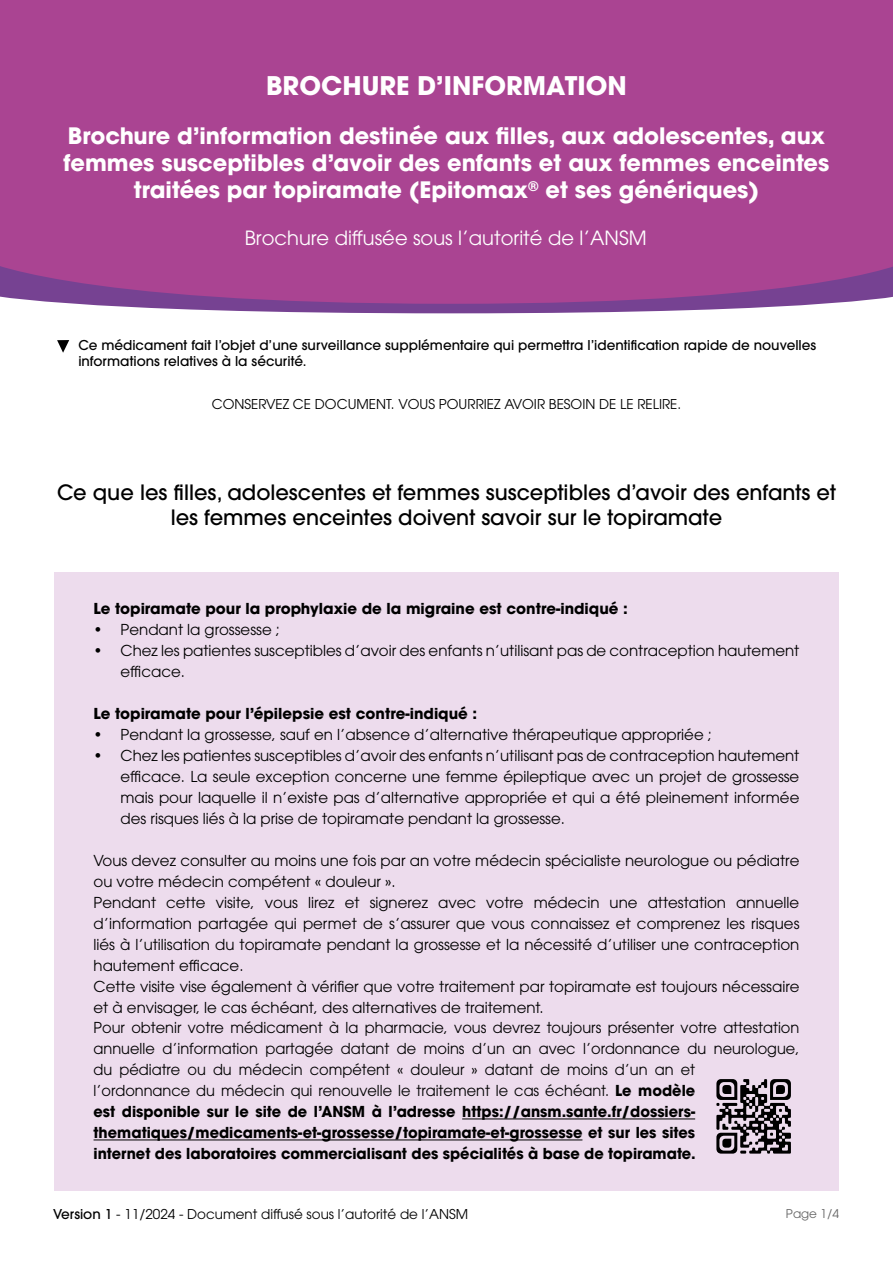
<style>
.page{position:relative;width:893px;height:1263px;background:#fff}
.page>*{position:absolute;margin:0;border:0;box-sizing:border-box;transform-origin:0 0}
.t1{font:700 25.5px "ITC Avant Garde Pro";color:#fff}
.t2{font:700 22.5px/27px "ITC Avant Garde Pro";color:#fff;text-align:center}
.t3{font:500 21px/25.2px "ITC Avant Garde Pro";color:#000;text-align:center}
.t4{font:19.5px "ITC Avant Garde Pro";color:#fff}
.t5{font:15px/21px "ITC Avant Garde Pro";color:#000}
.t6{font:700 15px "ITC Avant Garde Pro";color:#000}
.t7{font:500 13.5px/16.2px "ITC Avant Garde Pro";color:#000}
.t8{font:13.5px "ITC Avant Garde Pro";color:#000}
.t9{font:12px "ITC Avant Garde Pro";color:#646464}
.s1{font-weight:700}
.s2{font-weight:500}
</style>
<div class="page">
<svg style="left:80px;top:304px;width:738px;height:9px;fill:#764292"></svg>
<div style="left:0;top:0;width:893px;height:304px;background:#aa4492"></div>
<div style="left:55px;top:572px;width:784px;height:619px;background:#eddced"></div>
<hr style="left:462px;top:1118px;width:233px;height:1px;background:#000">
<hr style="left:94px;top:1139px;width:488px;height:1px;background:#000">
<svg style="left:57px;top:340px;width:12px;height:13px"></svg>
<svg style="left:716px;top:1079px;width:75px;height:74px"></svg>
<h1 class="t1" style="left:266px;top:69px;width:362px">BROCHURE D’INFORMATION</h1>
<h2 class="t2" style="left:64px;top:122px;width:767px">Brochure d’information destinée aux filles, aux adolescentes, aux femmes susceptibles d’avoir des enfants et aux femmes enceintes traitées par topiramate (Epitomax<sup>®</sup> et ses génériques)</h2>
<h3 class="t4" style="left:245px;top:226px;width:403px">Brochure diffusée sous l’autorité de l’ANSM</h3>
<p class="t7" style="left:78px;top:337px;width:739px">Ce médicament fait l’objet d’une surveillance supplémentaire qui permettra l’identification rapide de nouvelles informations relatives à la sécurité.</p>
<p class="t8" style="left:212px;top:396px;width:471px">CONSERVEZ CE DOCUMENT. VOUS POURRIEZ AVOIR BESOIN DE LE RELIRE.</p>
<h3 class="t3" style="left:57px;top:479px;width:780px">Ce que les filles, adolescentes et femmes susceptibles d’avoir des enfants et les femmes enceintes doivent savoir sur le topiramate</h3>
<p class="t6" style="left:94px;top:598px;width:536px">Le topiramate pour la prophylaxie de la migraine est contre-indiqué :</p>
<p class="t5" style="left:94px;top:618px;width:188px">• Pendant la grossesse ;</p>
<p class="t5" style="left:121px;top:639px;width:680px;text-indent:-27px">• Chez les patientes susceptibles d’avoir des enfants n’utilisant pas de contraception hautement efficace.</p>
<p class="t6" style="left:94px;top:703px;width:385px">Le topiramate pour l’épilepsie est contre-indiqué :</p>
<p class="t5" style="left:94px;top:723px;width:620px">• Pendant la grossesse, sauf en l’absence d’alternative thérapeutique appropriée ;</p>
<p class="t5" style="left:121px;top:744px;width:680px;text-align:justify;text-indent:-27px">• Chez les patientes susceptibles d’avoir des enfants n’utilisant pas de contraception hautement efficace. La seule exception concerne une femme épileptique avec un projet de grossesse mais pour laquelle il n’existe pas d’alternative appropriée et qui a été pleinement informée des risques liés à la prise de topiramate pendant la grossesse.</p>
<p class="t5" style="left:94px;top:849px;width:707px">Vous devez consulter au moins une fois par an votre médecin spécialiste neurologue ou pédiatre ou votre médecin compétent « douleur ».<br>Pendant cette visite, vous lirez et signerez avec votre médecin une attestation annuelle d’information partagée qui permet de s’assurer que vous connaissez et comprenez les risques liés à l’utilisation du topiramate pendant la grossesse et la nécessité d’utiliser une contraception hautement efficace.<br>Cette visite vise également à vérifier que votre traitement par topiramate est toujours nécessaire et à envisager, le cas échéant, des alternatives de traitement.<br>Pour obtenir votre médicament à la pharmacie, vous devrez toujours présenter votre attestation annuelle d’information partagée datant de moins d’un an avec l’ordonnance du neurologue, du pédiatre ou du médecin compétent « douleur » datant de moins d’un an et<br>l’ordonnance du médecin qui renouvelle le traitement le cas échéant. <span class="s1">Le modèle<br>est disponible sur le site de l’ANSM à l’adresse https://ansm.sante.fr/dossiers&shy;thematiques/medicaments-et-grossesse/topiramate-et-grossesse et sur les sites<br>internet des laboratoires commercialisant des spécialités à base de topiramate.</span></p>
<p class="t8" style="left:53px;top:1206px;width:417px"><span class="s2">Version 1</span> - 11/2024 - Document diffusé sous l’autorité de l’ANSM</p>
<p class="t9" style="left:786px;top:1206px;width:55px">Page 1/4</p>
</div>
